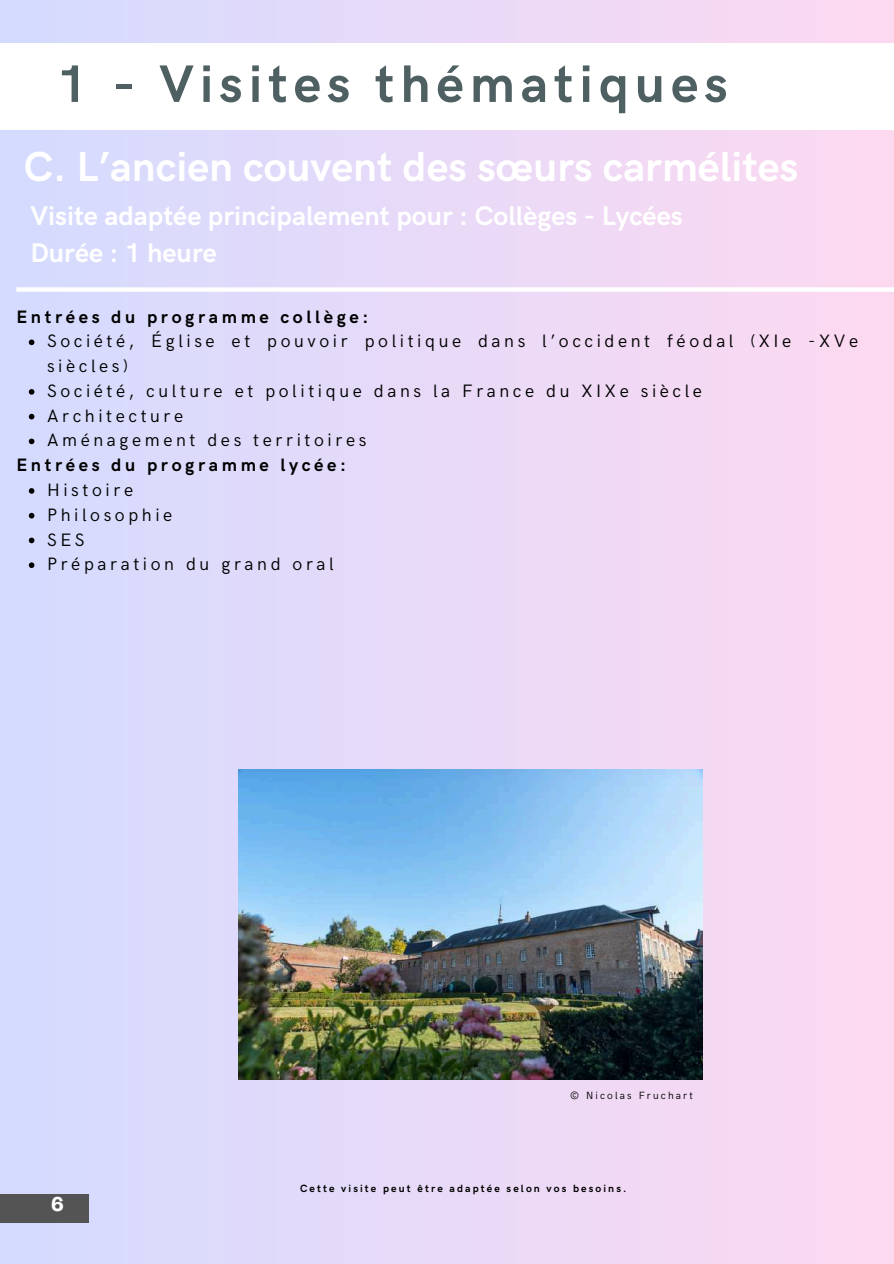
<style>
.page{position:relative;width:894px;height:1264px;background:#fff}
.page>*{position:absolute;margin:0;border:0;box-sizing:border-box;transform-origin:0 0}
.t1{font:700 52.8px "HK Grotesk";letter-spacing:.11em;color:#4f6062}
.t2{font:700 42px "HK Grotesk";color:#fff}
.t3{font:700 27px/37.2px "HK Grotesk";color:#fff}
.t4{font:700 19.5px "Agrandir";color:#fff}
.t5{font:18px/24.8px "HK Grotesk";letter-spacing:.2em;color:#000}
.t6{font:700 18px "HK Grotesk";letter-spacing:.2em;color:#000}
.t7{font:700 10.5px "HK Grotesk";letter-spacing:.2em;color:#000}
.t8{font:10.5px "HK Grotesk";letter-spacing:.2em;color:#000}
</style>
<div class="page">
<div style="left:0;top:0;width:893px;height:1263px;background:linear-gradient(to right,#d3dbfe,#fdd9f0)"></div>
<div style="left:0;top:43px;width:893px;height:87px;background:#fff"></div>
<div style="left:0;top:1193px;width:89px;height:29px;background:#545454"></div>
<div style="left:16px;top:287px;width:877px;height:5px;background:#fff"></div>
<img style="left:239px;top:769px;width:463px;height:310px">
<svg style="left:29px;top:339px;width:5px;height:6px"></svg>
<svg style="left:29px;top:389px;width:5px;height:5px"></svg>
<svg style="left:29px;top:414px;width:5px;height:5px"></svg>
<svg style="left:29px;top:438px;width:5px;height:6px"></svg>
<svg style="left:29px;top:488px;width:5px;height:5px"></svg>
<svg style="left:29px;top:513px;width:5px;height:5px"></svg>
<svg style="left:29px;top:537px;width:5px;height:6px"></svg>
<svg style="left:29px;top:562px;width:5px;height:6px"></svg>
<h1 class="t1" style="left:57px;top:54px;width:672px">1 - Visites thématiques</h1>
<h2 class="t2" style="left:24px;top:143px;width:775px">C. L’ancien couvent des sœurs carmélites</h2>
<h3 class="t3" style="left:30px;top:198px;width:653px">Visite adaptée principalement pour : Collèges - Lycées<br>Durée : 1 heure</h3>
<p class="t6" style="left:16px;top:306px;width:353px">Entrées du programme collège:</p>
<p class="t5" style="left:47px;top:329px;width:812px">Société, Église et pouvoir politique dans l’occident féodal (XIe -XVe siècles)<br>Société, culture et politique dans la France du XIXe siècle<br>Architecture<br>Aménagement des territoires</p>
<p class="t6" style="left:16px;top:455px;width:331px">Entrées du programme lycée:</p>
<p class="t5" style="left:47px;top:478px;width:288px">Histoire<br>Philosophie<br>SES<br>Préparation du grand oral</p>
<p class="t8" style="left:570px;top:1089px;width:124px">© Nicolas Fruchart</p>
<p class="t4" style="left:51px;top:1196px;width:14px">6</p>
<p class="t7" style="left:300px;top:1182px;width:328px">Cette visite peut être adaptée selon vos besoins.</p>
</div>
